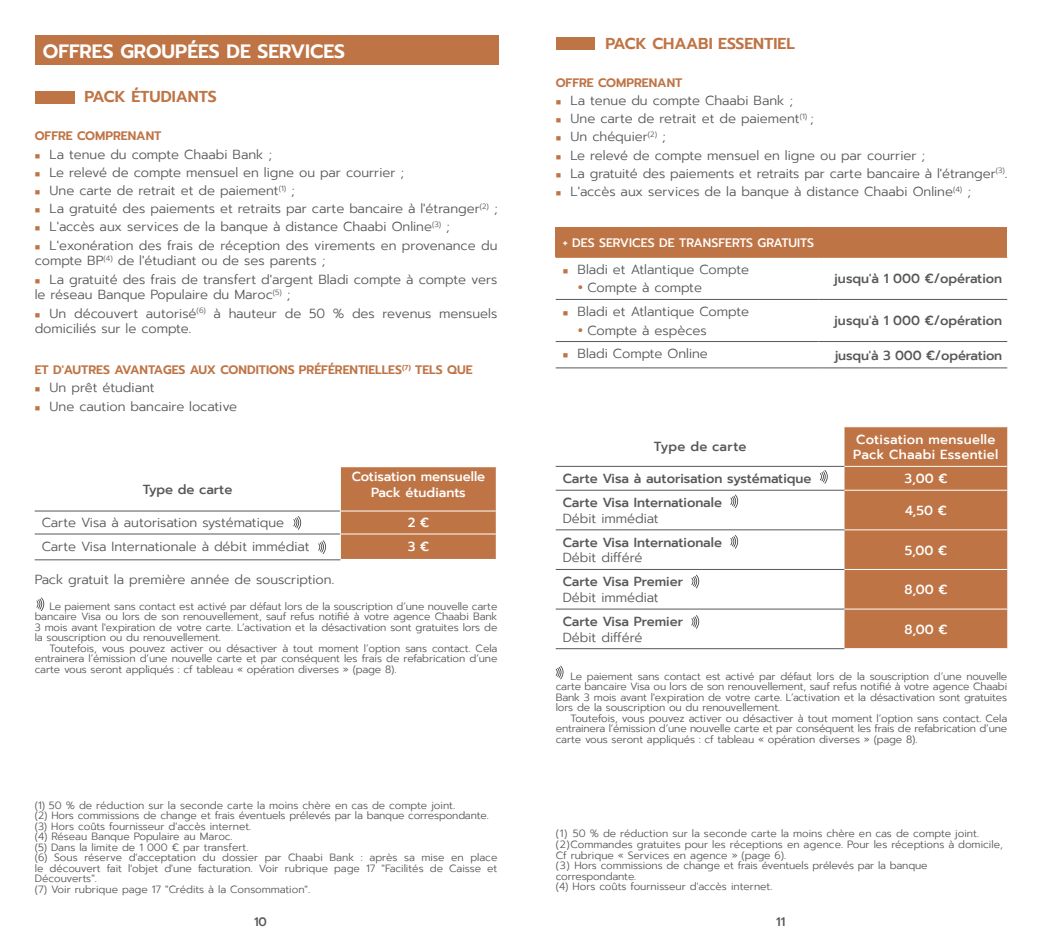
<style>
.page{position:relative;width:1042px;height:943px;background:#fff}
.page>*{position:absolute;margin:0;border:0;box-sizing:border-box;transform-origin:0 0}
.t1{font:600 19.25px "Prompt";color:#fff}
.t2{font:600 15.75px "Prompt";color:#bf7445}
.t3{font:300 13.12px/15.8px "Prompt";color:#57585a}
.t4{font:500 13.12px "Prompt";color:#57585a}
.t5{font:500 13.12px "Prompt";color:#fff}
.t6{font:500 13.12px "Prompt";letter-spacing:.025em;color:#fff}
.t7{font:500 13.12px "Prompt";letter-spacing:.02em;color:#fff}
.t8{font:500 13.12px "Prompt";letter-spacing:.02em;color:#57585a}
.t9{font:600 12.25px "Prompt";color:#bf7445}
.t10{font:500 12.25px "Prompt";color:#fff}
.t11{font:500 12.25px "Prompt";color:#57585a}
.t12{font:300 10.5px/10.5px "Prompt";letter-spacing:-.01em;color:#57585a;text-align:justify}
</style>
<div class="page">
<svg style="left:340px;top:467px;width:157px;height:92px;background:#c1794c"></svg>
<hr style="left:35px;top:510px;width:305px;height:1px;background:#57585a">
<hr style="left:35px;top:559px;width:305px;height:1px;background:#57585a">
<hr style="left:35px;top:533px;width:305px;height:1px;background:#57585a">
<div style="left:35px;top:91px;width:39px;height:12px;background:#bf7445"></div>
<div style="left:35px;top:35px;width:464px;height:29px;background:#bf7445"></div>
<div style="left:556px;top:227px;width:451px;height:30px;background:#bf7445"></div>
<hr style="left:556px;top:257px;width:263px;height:1px;background:#bf7445">
<hr style="left:819px;top:257px;width:188px;height:1px;background:#bf7445">
<hr style="left:556px;top:299px;width:263px;height:1px;background:#57585a">
<hr style="left:819px;top:299px;width:188px;height:1px;background:#57585a">
<hr style="left:556px;top:341px;width:263px;height:1px;background:#57585a">
<hr style="left:819px;top:341px;width:188px;height:1px;background:#57585a">
<hr style="left:556px;top:367px;width:263px;height:1px;background:#57585a">
<hr style="left:819px;top:367px;width:188px;height:1px;background:#57585a">
<div style="left:844px;top:427px;width:163px;height:221px;background:#bf7445"></div>
<hr style="left:556px;top:466px;width:288px;height:1px;background:#57585a">
<hr style="left:556px;top:490px;width:288px;height:1px;background:#57585a">
<hr style="left:556px;top:529px;width:288px;height:1px;background:#57585a">
<hr style="left:556px;top:569px;width:288px;height:1px;background:#57585a">
<hr style="left:556px;top:608px;width:288px;height:1px;background:#57585a">
<hr style="left:556px;top:648px;width:288px;height:1px;background:#57585a">
<hr style="left:844px;top:466px;width:163px;height:1px;background:#fff">
<hr style="left:844px;top:490px;width:163px;height:1px;background:#fff">
<hr style="left:844px;top:529px;width:163px;height:1px;background:#fff">
<hr style="left:844px;top:569px;width:163px;height:1px;background:#fff">
<hr style="left:844px;top:608px;width:163px;height:1px;background:#fff">
<div style="left:556px;top:37px;width:39px;height:13px;background:#bf7445"></div>
<svg style="left:318px;top:540px;width:8px;height:14px"></svg>
<svg style="left:36px;top:597px;width:9px;height:14px"></svg>
<svg style="left:730px;top:494px;width:9px;height:14px"></svg>
<svg style="left:730px;top:535px;width:9px;height:13px"></svg>
<svg style="left:691px;top:574px;width:9px;height:14px"></svg>
<svg style="left:691px;top:615px;width:9px;height:13px"></svg>
<svg style="left:556px;top:665px;width:8px;height:14px"></svg>
<svg style="left:293px;top:516px;width:9px;height:14px"></svg>
<svg style="left:820px;top:470px;width:8px;height:13px"></svg>
<p class="t1" style="left:43px;top:37px;width:304px">OFFRES GROUPÉES DE SERVICES</p>
<p class="t2" style="left:605px;top:32px;width:191px">PACK CHAABI ESSENTIEL</p>
<p class="t9" style="left:556px;top:73px;width:128px">OFFRE COMPRENANT</p>
<p class="t3" style="left:570px;top:92px;width:224px">La tenue du compte Chaabi Bank ;</p>
<p class="t3" style="left:570px;top:111px;width:244px">Une carte de retrait et de paiement<sup>(1)</sup> ;</p>
<p class="t3" style="left:570px;top:129px;width:96px">Un chéquier<sup>(2)</sup> ;</p>
<p class="t3" style="left:570px;top:147px;width:356px">Le relevé de compte mensuel en ligne ou par courrier ;</p>
<p class="t3" style="left:570px;top:165px;width:438px">La gratuité des paiements et retraits par carte bancaire à l'étranger<sup>(3)</sup>.</p>
<p class="t3" style="left:570px;top:184px;width:402px">L'accès aux services de la banque à distance Chaabi Online<sup>(4)</sup> ;</p>
<p class="t10" style="left:563px;top:234px;width:253px">+ DES SERVICES DE TRANSFERTS GRATUITS</p>
<p class="t3" style="left:577px;top:262px;width:173px">Bladi et Atlantique Compte</p>
<p class="t3" style="left:587px;top:280px;width:116px">Compte à compte</p>
<p class="t2" style="left:84px;top:85px;width:134px">PACK ÉTUDIANTS</p>
<p class="t9" style="left:35px;top:127px;width:128px">OFFRE COMPRENANT</p>
<p class="t3" style="left:50px;top:146px;width:224px">La tenue du compte Chaabi Bank ;</p>
<p class="t3" style="left:50px;top:164px;width:356px">Le relevé de compte mensuel en ligne ou par courrier ;</p>
<p class="t3" style="left:50px;top:182px;width:246px">Une carte de retrait et de paiement<sup>(1)</sup> ;</p>
<p class="t3" style="left:50px;top:201px;width:449px">La gratuité des paiements et retraits par carte bancaire à l'étranger<sup>(2)</sup> ;</p>
<p class="t3" style="left:50px;top:219px;width:401px">L'accès aux services de la banque à distance Chaabi Online<sup>(3)</sup> ;</p>
<p class="t3" style="left:35px;top:237px;width:464px;text-indent:15px">L'exonération des frais de réception des virements en provenance du compte BP<sup>(4)</sup> de l'étudiant ou de ses parents ;</p>
<p class="t3" style="left:35px;top:271px;width:464px;text-indent:15px">La gratuité des frais de transfert d'argent Bladi compte à compte vers le réseau Banque Populaire du Maroc<sup>(5)</sup> ;</p>
<p class="t3" style="left:35px;top:305px;width:464px;text-indent:15px">Un découvert autorisé<sup>(6)</sup> à hauteur de 50 % des revenus mensuels domiciliés sur le compte.</p>
<p class="t9" style="left:35px;top:361px;width:439px">ET D'AUTRES AVANTAGES AUX CONDITIONS PRÉFÉRENTIELLES<sup>(7)</sup> TELS QUE</p>
<p class="t3" style="left:50px;top:380px;width:106px">Un prêt étudiant</p>
<p class="t3" style="left:50px;top:398px;width:189px">Une caution bancaire locative</p>
<p class="t4" style="left:834px;top:269px;width:169px">jusqu'à 1 000 €/opération</p>
<p class="t3" style="left:577px;top:304px;width:173px">Bladi et Atlantique Compte</p>
<p class="t3" style="left:587px;top:322px;width:121px">Compte à espèces</p>
<p class="t4" style="left:834px;top:311px;width:169px">jusqu'à 1 000 €/opération</p>
<p class="t3" style="left:577px;top:346px;width:132px">Bladi Compte Online</p>
<p class="t4" style="left:835px;top:345px;width:169px">jusqu'à 3 000 €/opération</p>
<p class="t4" style="left:143px;top:479px;width:91px">Type de carte</p>
<p class="t5" style="left:352px;top:467px;width:135px">Cotisation mensuelle</p>
<p class="t5" style="left:371px;top:483px;width:96px">Pack étudiants</p>
<p class="t3" style="left:42px;top:515px;width:244px">Carte Visa à autorisation systématique</p>
<p class="t5" style="left:408px;top:513px;width:23px">2 €</p>
<p class="t3" style="left:42px;top:538px;width:269px">Carte Visa Internationale à débit immédiat</p>
<p class="t5" style="left:408px;top:537px;width:23px">3 €</p>
<p class="t3" style="left:35px;top:572px;width:301px">Pack gratuit la première année de souscription.</p>
<p class="t12" style="left:35px;top:601px;width:464px;text-indent:15px">Le paiement sans contact est activé par défaut lors de la souscription d’une nouvelle carte bancaire Visa ou lors de son renouvellement, sauf refus notifié à votre agence Chaabi Bank 3 mois avant l'expiration de votre carte. L’activation et la désactivation sont gratuites lors de la souscription ou du renouvellement.</p>
<p class="t12" style="left:35px;top:643px;width:464px;text-indent:15px">Toutefois, vous pouvez activer ou désactiver à tout moment l’option sans contact. Cela entrainera l’émission d’une nouvelle carte et par conséquent les frais de refabrication d’une carte vous seront appliqués : cf tableau « opération diverses » (page 8).</p>
<p class="t12" style="left:35px;top:799px;width:422px">(1) 50 % de réduction sur la seconde carte la moins chère en cas de compte joint.</p>
<p class="t12" style="left:35px;top:810px;width:456px">(2) Hors commissions de change et frais éventuels prélevés par la banque correspondante.</p>
<p class="t12" style="left:35px;top:820px;width:218px">(3) Hors coûts fournisseur d'accès internet.</p>
<p class="t12" style="left:35px;top:831px;width:199px">(4) Réseau Banque Populaire au Maroc.</p>
<p class="t12" style="left:35px;top:841px;width:215px">(5) Dans la limite de 1 000 € par transfert.</p>
<p class="t12" style="left:35px;top:852px;width:464px">(6) Sous réserve d'acceptation du dossier par Chaabi Bank : après sa mise en place le découvert fait l'objet d'une facturation. Voir rubrique page 17 "Facilités de Caisse et Découverts".</p>
<p class="t12" style="left:35px;top:883px;width:277px">(7) Voir rubrique page 17 "Crédits à la Consommation".</p>
<p class="t8" style="left:654px;top:437px;width:94px">Type de carte</p>
<p class="t6" style="left:856px;top:429px;width:141px">Cotisation mensuelle</p>
<p class="t7" style="left:853px;top:445px;width:147px">Pack Chaabi Essentiel</p>
<p class="t4" style="left:563px;top:469px;width:250px">Carte Visa à autorisation systématique</p>
<p class="t5" style="left:904px;top:469px;width:44px">3,00 €</p>
<p class="t4" style="left:563px;top:493px;width:161px">Carte Visa Internationale</p>
<p class="t3" style="left:563px;top:510px;width:97px">Débit immédiat</p>
<p class="t5" style="left:905px;top:501px;width:43px">4,50 €</p>
<p class="t4" style="left:563px;top:532px;width:161px">Carte Visa Internationale</p>
<p class="t3" style="left:563px;top:550px;width:81px">Débit différé</p>
<p class="t4" style="left:563px;top:572px;width:122px">Carte Visa Premier</p>
<p class="t3" style="left:563px;top:589px;width:97px">Débit immédiat</p>
<p class="t5" style="left:905px;top:540px;width:44px">5,00 €</p>
<p class="t5" style="left:904px;top:580px;width:45px">8,00 €</p>
<p class="t4" style="left:563px;top:612px;width:122px">Carte Visa Premier</p>
<p class="t3" style="left:563px;top:629px;width:81px">Débit différé</p>
<p class="t5" style="left:904px;top:620px;width:45px">8,00 €</p>
<p class="t12" style="left:556px;top:671px;width:453px;text-indent:15px">Le paiement sans contact est activé par défaut lors de la souscription d’une nouvelle carte bancaire Visa ou lors de son renouvellement, sauf refus notifié à votre agence Chaabi Bank 3 mois avant l'expiration de votre carte. L’activation et la désactivation sont gratuites lors de la souscription ou du renouvellement.</p>
<p class="t12" style="left:556px;top:713px;width:453px;text-indent:15px">Toutefois, vous pouvez activer ou désactiver à tout moment l’option sans contact. Cela entrainera l’émission d’une nouvelle carte et par conséquent les frais de refabrication d’une carte vous seront appliqués : cf tableau « opération diverses » (page 8).</p>
<p class="t12" style="left:556px;top:828px;width:425px">(1) 50 % de réduction sur la seconde carte la moins chère en cas de compte joint.</p>
<p class="t12" style="left:556px;top:839px;width:449px">(2)Commandes gratuites pour les réceptions en agence. Pour les réceptions à domicile,<br>Cf rubrique « Services en agence » (page 6).</p>
<p class="t12" style="left:556px;top:860px;width:373px">(3) Hors commissions de change et frais éventuels prélevés par la banque correspondante.</p>
<p class="t12" style="left:556px;top:881px;width:218px">(4) Hors coûts fournisseur d'accès internet.</p>
<p class="t11" style="left:254px;top:912px;width:14px">10</p>
<p class="t11" style="left:776px;top:913px;width:11px">11</p>
</div>
